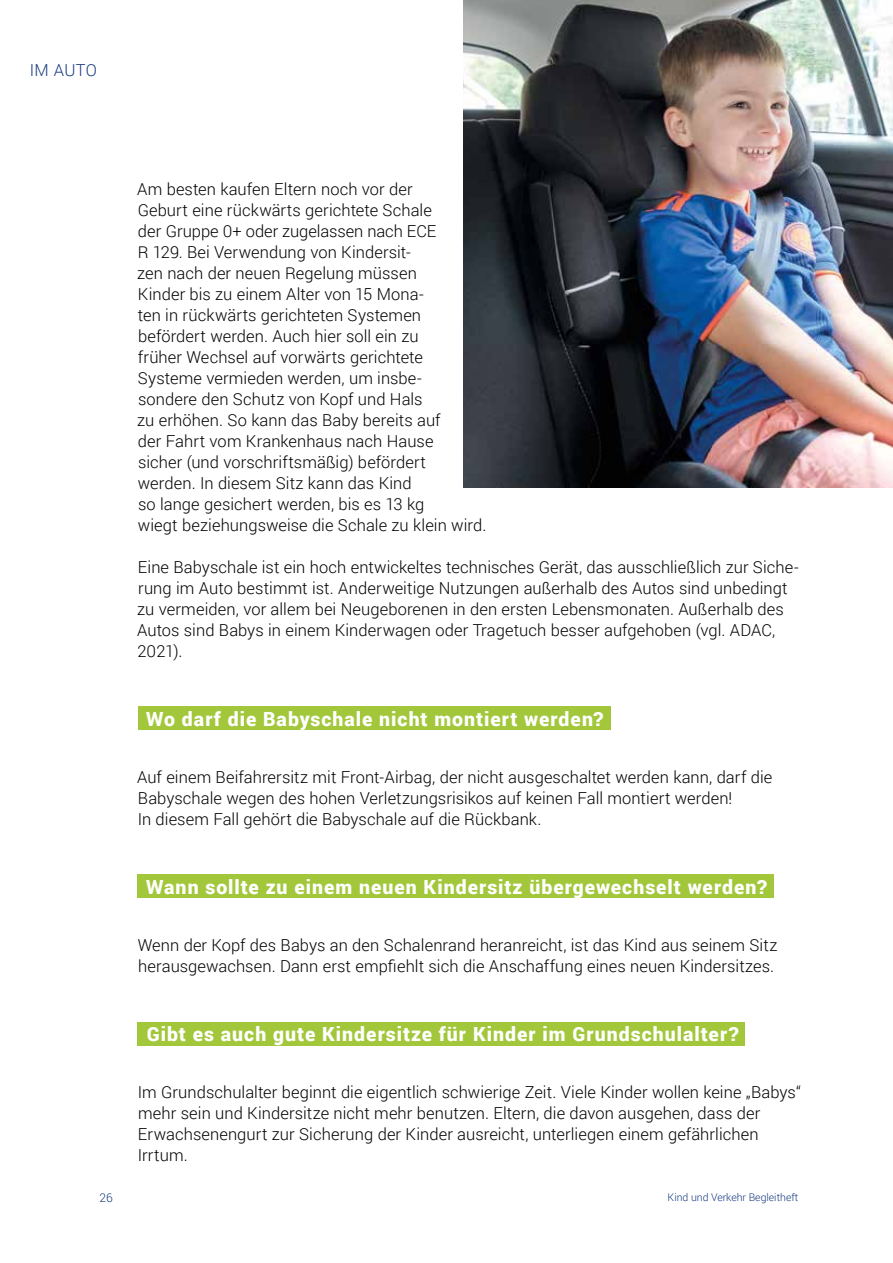
<style>
.page{position:relative;width:893px;height:1263px;background:#fff}
.page>*{position:absolute;margin:0;border:0;box-sizing:border-box;transform-origin:0 0}
.t1{font:900 19.5px "Roboto";letter-spacing:.05em;color:#fff}
.t2{font:300 16.5px/21px "Roboto";letter-spacing:.005em;color:#000}
.t3{font:300 16.5px "Roboto";letter-spacing:.02em;color:#14387f}
.t4{font:300 12px "Roboto";color:#14387f}
.t5{font:300 10.5px "Roboto";color:#14387f}
</style>
<div class="page">
<img style="left:463px;top:0;width:430px;height:488px">
<div style="left:138px;top:707px;width:472px;height:23px;background:#a2c73a"></div>
<div style="left:138px;top:875px;width:636px;height:23px;background:#a2c73a"></div>
<div style="left:138px;top:1022px;width:607px;height:23px;background:#a2c73a"></div>
<p class="t3" style="left:30px;top:59px;width:69px">IM AUTO</p>
<p class="t2" style="left:137px;top:178px;width:351px">Am besten kaufen Eltern noch vor der<br>Geburt eine rückwärts gerichtete Schale<br>der Gruppe 0+ oder zugelassen nach ECE<br>R 129. Bei Verwendung von Kindersit-<br>zen nach der neuen Regelung müssen<br>Kinder bis zu einem Alter von 15 Mona-<br>ten in rückwärts gerichteten Systemen befördert werden. Auch hier soll ein zu<br>früher Wechsel auf vorwärts gerichtete Systeme vermieden werden, um insbe-<br>sondere den Schutz von Kopf und Hals<br>zu erhöhen. So kann das Baby bereits auf<br>der Fahrt vom Krankenhaus nach Hause<br>sicher (und vorschriftsmäßig) befördert werden. In diesem Sitz kann das Kind<br>so lange gesichert werden, bis es 13 kg<br>wiegt beziehungsweise die Schale zu klein wird.</p>
<p class="t2" style="left:137px;top:556px;width:663px">Eine Babyschale ist ein hoch entwickeltes technisches Gerät, das ausschließlich zur Siche&shy;rung im Auto bestimmt ist. Anderweitige Nutzungen außerhalb des Autos sind unbedingt zu vermeiden, vor allem bei Neugeborenen in den ersten Lebensmonaten. Außerhalb des Autos sind Babys in einem Kinderwagen oder Tragetuch besser aufgehoben (vgl. ADAC, 2021).</p>
<p class="t1" style="left:146px;top:705px;width:459px">Wo darf die Babyschale nicht montiert werden?</p>
<p class="t2" style="left:137px;top:766px;width:637px">Auf einem Beifahrersitz mit Front-Airbag, der nicht ausgeschaltet werden kann, darf die<br>Babyschale wegen des hohen Verletzungsrisikos auf keinen Fall montiert werden!<br>In diesem Fall gehört die Babyschale auf die Rückbank.</p>
<p class="t1" style="left:146px;top:873px;width:622px">Wann sollte zu einem neuen Kindersitz übergewechselt werden?</p>
<p class="t2" style="left:138px;top:934px;width:641px">Wenn der Kopf des Babys an den Schalenrand heranreicht, ist das Kind aus seinem Sitz herausgewachsen. Dann erst empfiehlt sich die Anschaffung eines neuen Kindersitzes.</p>
<p class="t1" style="left:147px;top:1020px;width:593px">Gibt es auch gute Kindersitze für Kinder im Grundschulalter?</p>
<p class="t2" style="left:138px;top:1081px;width:665px">Im Grundschulalter beginnt die eigentlich schwierige Zeit. Viele Kinder wollen keine „Babys“ mehr sein und Kindersitze nicht mehr benutzen. Eltern, die davon ausgehen, dass der Erwachsenengurt zur Sicherung der Kinder ausreicht, unterliegen einem gefährlichen Irrtum.</p>
<p class="t4" style="left:99px;top:1189px;width:15px">26</p>
<p class="t5" style="left:668px;top:1190px;width:132px">Kind und Verkehr Begleitheft</p>
</div>
